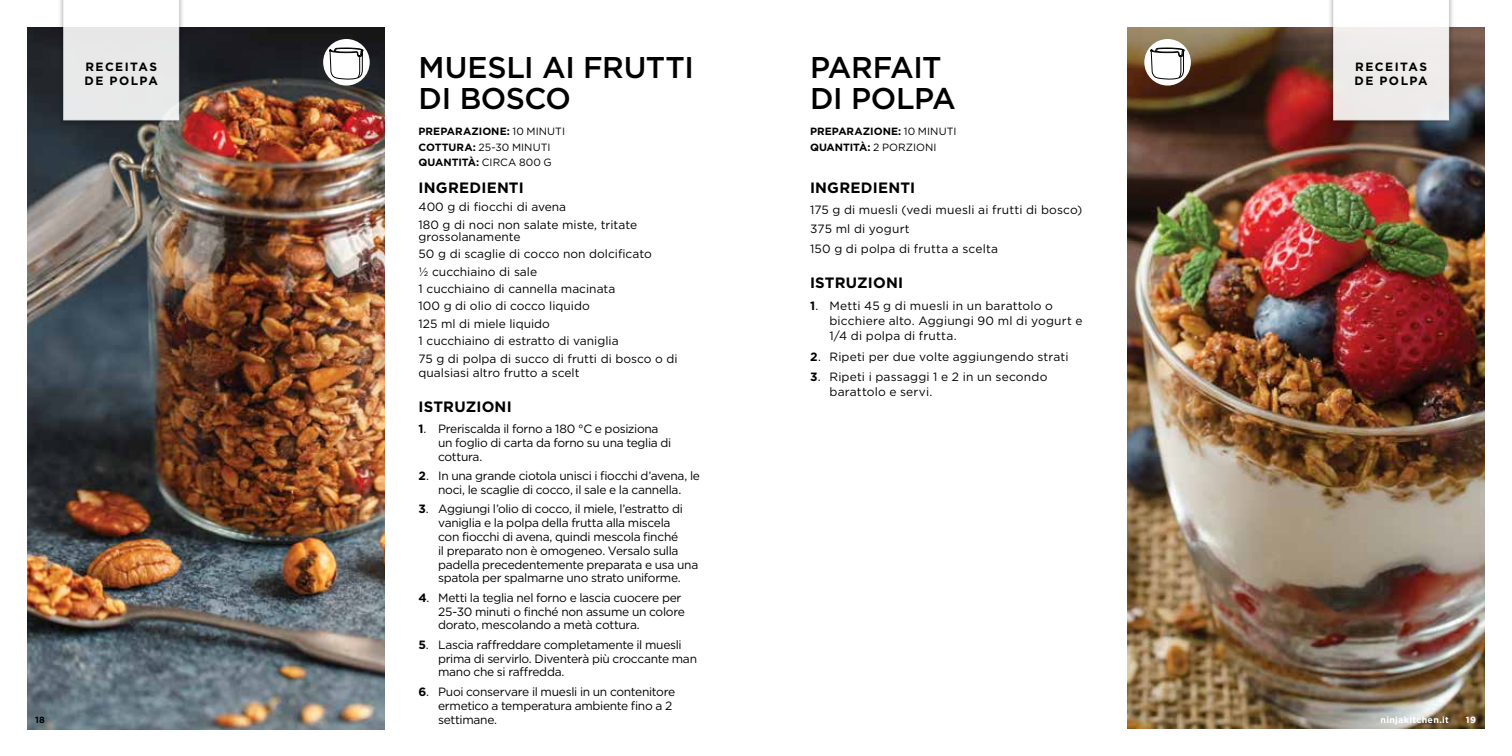
<style>
.page{position:relative;width:1512px;height:756px;background:#fff}
.page>*{position:absolute;margin:0;border:0;box-sizing:border-box;transform-origin:0 0}
.t1{font:500 30px/31.5px "Gotham";letter-spacing:-.015em;color:#000}
.t2{font:700 15px "Gotham";letter-spacing:.015em;color:#000}
.t3{font:12px/13.8px "Gotham";letter-spacing:-.02em;color:#000}
.t4{font:12px/17.4px "Gotham";color:#000}
.t5{font:12px/15px "Gotham";letter-spacing:.015em;color:#000}
.t6{font:700 12px/14.4px "Gotham";letter-spacing:.12em;color:#000}
.t7{font:700 10.5px/15.3px "Gotham";color:#000}
.t8{font:700 9px "Gotham";letter-spacing:.03em;color:#fff}
.t9{font:700 9px "Gotham";color:#000}
.s1{font-weight:400}
.s2{font-weight:700}
</style>
<div class="page">
<img style="left:27px;top:27px;width:358px;height:703px">
<img style="left:1127px;top:27px;width:358px;height:702px">
<svg style="left:323px;top:39px;width:47px;height:47px"></svg>
<svg style="left:329px;top:48px;width:34px;height:31px"></svg>
<div style="left:57px;top:0;width:128px;height:126px;background:#000;opacity:.5"></div>
<svg style="left:63px;top:0;width:116px;height:120px"></svg>
<div style="left:1327px;top:0;width:128px;height:126px;background:#000;opacity:.5"></div>
<svg style="left:1333px;top:0;width:116px;height:120px"></svg>
<svg style="left:1144px;top:39px;width:47px;height:47px"></svg>
<svg style="left:1150px;top:48px;width:34px;height:31px"></svg>
<h1 class="t1" style="left:419px;top:51px;width:277px">MUESLI AI FRUTTI<br>DI BOSCO</h1>
<p class="t7" style="left:419px;top:124px;width:148px">PREPARAZIONE: <span class="s1">10 MINUTI<br></span>COTTURA: <span class="s1">25-30 MINUTI<br></span>QUANTITÀ: <span class="s1">CIRCA 800 G</span></p>
<h1 class="t1" style="left:810px;top:51px;width:147px">PARFAIT<br>DI POLPA</h1>
<p class="t7" style="left:810px;top:124px;width:148px">PREPARAZIONE: <span class="s1">10 MINUTI<br></span>QUANTITÀ: <span class="s1">2 PORZIONI</span></p>
<p class="t6" style="left:85px;top:60px;width:75px">RECEITAS<br>DE POLPA</p>
<p class="t6" style="left:1355px;top:60px;width:75px">RECEITAS<br>DE POLPA</p>
<p class="t2" style="left:419px;top:177px;width:107px">INGREDIENTI</p>
<p class="t4" style="left:419px;top:198px;width:220px">400 g di fiocchi di avena<br>180 g di noci non salate miste, tritate</p>
<p class="t4" style="left:419px;top:228px;width:261px">grossolanamente<br>50 g di scaglie di cocco non dolcificato<br>½ cucchiaino di sale<br>1 cucchiaino di cannella macinata<br>100 g di olio di cocco liquido<br>125 ml di miele liquido<br>1 cucchiaino di estratto di vaniglia<br>75 g di polpa di succo di frutti di bosco o di</p>
<p class="t4" style="left:419px;top:364px;width:163px">qualsiasi altro frutto a scelt</p>
<p class="t2" style="left:419px;top:397px;width:95px">ISTRUZIONI</p>
<p class="t3" style="left:438px;top:422px;width:235px;text-indent:-20px"><span class="s2">1</span>. Preriscalda il forno a 180 °C e posiziona un foglio di carta da forno su una teglia di cottura.</p>
<p class="t3" style="left:419px;top:469px;width:283px;text-align:center"><span class="s2">2</span>. In una grande ciotola unisci i fiocchi d’avena, le noci, le scaglie di cocco, il sale e la cannella.</p>
<p class="t3" style="left:438px;top:502px;width:262px;text-indent:-20px"><span class="s2">3</span>. Aggiungi l’olio di cocco, il miele, l’estratto di vaniglia e la polpa della frutta alla miscela<br>con fiocchi di avena, quindi mescola finché<br>il preparato non è omogeneo. Versalo sulla padella precedentemente preparata e usa una spatola per spalmarne uno strato uniforme.</p>
<p class="t3" style="left:438px;top:590px;width:248px;text-indent:-20px"><span class="s2">4</span>. Metti la teglia nel forno e lascia cuocere per<br>25-30 minuti o finché non assume un colore dorato, mescolando a metà cottura.</p>
<p class="t3" style="left:438px;top:637px;width:260px;text-indent:-20px"><span class="s2">5</span>. Lascia raffreddare completamente il muesli prima di servirlo. Diventerà più croccante man mano che si raffredda.</p>
<p class="t3" style="left:438px;top:684px;width:239px;text-indent:-20px"><span class="s2">6</span>. Puoi conservare il muesli in un contenitore ermetico a temperatura ambiente fino a 2 settimane.</p>
<p class="t2" style="left:810px;top:177px;width:107px">INGREDIENTI</p>
<p class="t5" style="left:810px;top:199px;width:274px;line-height:19.6px">175 g di muesli (vedi muesli ai frutti di bosco)<br>375 ml di yogurt<br>150 g di polpa di frutta a scelta</p>
<p class="t2" style="left:810px;top:273px;width:95px">ISTRUZIONI</p>
<p class="t5" style="left:830px;top:298px;width:255px;text-indent:-20px"><span class="s2">1</span>. Metti 45 g di muesli in un barattolo o bicchiere alto. Aggiungi 90 ml di yogurt e<br>1/4 di polpa di frutta.</p>
<p class="t5" style="left:810px;top:349px;width:260px"><span class="s2">2</span>. Ripeti per due volte aggiungendo strati</p>
<p class="t5" style="left:830px;top:369px;width:220px;text-indent:-20px"><span class="s2">3</span>. Ripeti i passaggi 1 e 2 in un secondo barattolo e servi.</p>
<p class="t9" style="left:35px;top:714px;width:11px">18</p>
<p class="t8" style="left:1381px;top:714px;width:70px">ninjakitchen.it</p>
<p class="t8" style="left:1466px;top:714px;width:12px">19</p>
</div>
